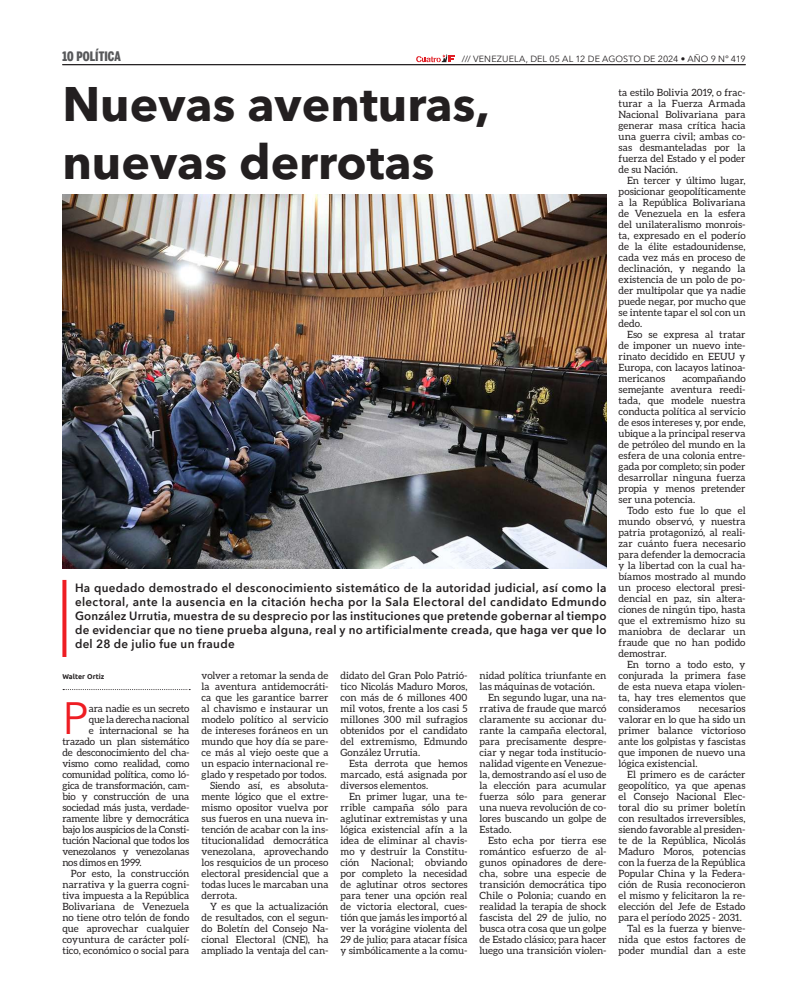
<style>
.page{position:relative;width:808px;height:1007px;background:#fff}
.page>*{position:absolute;margin:0;border:0;box-sizing:border-box;transform-origin:0 0}
.t1{font:700 48px/57.6px "Avenir Next LT Pro";color:#231f20}
.t2{font:45.2px "Avenir";color:#ee1d23}
.t3{font:900 13px "Benton Sans Comp";color:#57585a}
.t4{font:600 12px/14px "Avenir Next";letter-spacing:.025em;color:#231f20;text-align:justify}
.t5{font:10px/11px "Aleo";color:#231f20;text-align:justify}
.t6{font:10px "Aleo";letter-spacing:-.025em;color:#231f20}
.t7{font:10px "Aleo";letter-spacing:-.02em;color:#231f20}
.t8{font:9px "Avenir Next";letter-spacing:.01em;color:#231f20}
.t9{font:700 7px "Ubuntu";letter-spacing:.01em;color:#231f20}
</style>
<div class="page">
<hr style="left:62px;top:64px;width:684px;height:1px;background:#231f20">
<svg style="left:416px;top:54px;width:38px;height:8px"></svg>
<svg style="left:63px;top:689px;width:127px;height:1px"></svg>
<img style="left:62px;top:195px;width:544px;height:374px">
<svg style="left:62px;top:580px;width:4px;height:77px"></svg>
<h3 class="t3" style="left:62px;top:48px;width:60px">10 POLÍTICA</h3>
<p class="t8" style="left:462px;top:51px;width:285px">/// VENEZUELA, DEL 05 AL 12 DE AGOSTO DE 2024 • AÑO 9 Nº 419</p>
<h1 class="t1" style="left:62px;top:75px;width:429px">Nuevas aventuras, nuevas derrotas</h1>
<p class="t5" style="left:618px;top:86px;width:129px">ta estilo Bolivia 2019, o frac&shy;turar a la Fuerza Armada Nacional Bolivariana para generar masa crítica hacia una guerra civil; ambas co&shy;sas desmanteladas por la fuerza del Estado y el poder de su Nación.</p>
<p class="t5" style="left:618px;top:174px;width:129px;text-indent:9px">En tercer y último lugar, posicionar geopolíticamente a la República Bolivariana de Venezuela en la esfera del unilateralismo monrois&shy;ta, expresado en el poderío de la élite estadounidense, cada vez más en proceso de declinación, y negando la existencia de un polo de po&shy;der multipolar que ya nadie puede negar, por mucho que se intente tapar el sol con un dedo.</p>
<p class="t5" style="left:618px;top:328px;width:129px;text-indent:9px">Eso se expresa al tratar de imponer un nuevo inte&shy;rinato decidido en EEUU y Europa, con lacayos latinoa&shy;mericanos</p>
<p class="t5" style="left:618px;top:372px;width:129px;text-indent:64px">acompañando semejante aventura reedi&shy;tada, que modele nuestra conducta política al servicio de esos intereses y, por ende, ubique a la principal reserva de petróleo del mundo en la esfera de una colonia entre&shy;gada por completo; sin poder desarrollar ninguna fuerza propia y menos pretender ser una potencia.</p>
<p class="t5" style="left:618px;top:504px;width:129px;text-indent:9px">Todo esto fue lo que el mundo observó, y nuestra patria protagonizó, al reali&shy;zar cuánto fuera necesario para defender la democracia y la libertad con la cual ha&shy;bíamos mostrado al mundo un proceso electoral presi&shy;dencial en paz, sin altera&shy;ciones de ningún tipo, hasta que el extremismo hizo su maniobra de declarar un fraude que no han podido demostrar.</p>
<p class="t5" style="left:618px;top:658px;width:129px;text-indent:9px">En torno a todo esto, y conjurada la primera fase de esta nueva etapa violen&shy;ta, hay tres elementos que consideramos</p>
<p class="t4" style="left:75px;top:580px;width:533px">Ha quedado demostrado el desconocimiento sistemático de la autoridad judicial, así como la electoral, ante la ausencia en la citación hecha por la Sala Electoral del candidato Edmundo González Urrutia, muestra de su desprecio por las instituciones que pretende gobernar al tiempo de evidenciar que no tiene prueba alguna, real y no artificialmente creada, que haga ver que lo del 28 de julio fue un fraude</p>
<p class="t5" style="left:202px;top:669px;width:128px">volver a retomar la senda de</p>
<p class="t5" style="left:202px;top:680px;width:128px">la aventura antidemocráti-</p>
<p class="t5" style="left:202px;top:691px;width:128px">ca que les garantice barrer</p>
<p class="t5" style="left:202px;top:702px;width:128px">al chavismo e instaurar un</p>
<p class="t5" style="left:202px;top:713px;width:128px">modelo político al servicio</p>
<p class="t5" style="left:202px;top:724px;width:128px">de intereses foráneos en un</p>
<p class="t5" style="left:202px;top:735px;width:128px">mundo que hoy día se pare-</p>
<p class="t5" style="left:202px;top:746px;width:128px">ce más al viejo oeste que a</p>
<p class="t5" style="left:202px;top:757px;width:128px">un espacio internacional re-</p>
<p class="t5" style="left:202px;top:768px;width:126px">glado y respetado por todos.</p>
<p class="t5" style="left:210px;top:779px;width:120px">Siendo así, es absoluta-</p>
<p class="t5" style="left:202px;top:790px;width:128px">mente lógico que el extre-</p>
<p class="t5" style="left:202px;top:801px;width:128px">mismo opositor vuelva por</p>
<p class="t5" style="left:202px;top:812px;width:128px">sus fueros en una nueva in-</p>
<p class="t5" style="left:202px;top:823px;width:128px">tención de acabar con la ins-</p>
<p class="t5" style="left:202px;top:834px;width:128px">titucionalidad democrática</p>
<p class="t5" style="left:202px;top:845px;width:128px">venezolana, aprovechando</p>
<p class="t5" style="left:202px;top:856px;width:128px">los resquicios de un proceso</p>
<p class="t5" style="left:202px;top:867px;width:128px">electoral presidencial que a</p>
<p class="t5" style="left:202px;top:878px;width:128px">todas luces le marcaban una</p>
<p class="t5" style="left:202px;top:889px;width:37px">derrota.</p>
<p class="t5" style="left:210px;top:900px;width:120px">Y es que la actualización</p>
<p class="t5" style="left:202px;top:911px;width:128px">de resultados, con el segun-</p>
<p class="t5" style="left:202px;top:922px;width:128px">do Boletín del Consejo Na-</p>
<p class="t5" style="left:202px;top:933px;width:128px">cional Electoral (CNE), ha</p>
<p class="t5" style="left:202px;top:944px;width:128px">ampliado la ventaja del can-</p>
<p class="t5" style="left:340px;top:669px;width:128px">didato del Gran Polo Patrió&shy;tico Nicolás Maduro Moros, con más de 6 millones 400 mil votos, frente a los casi 5 millones 300 mil sufragios obtenidos por el candidato del extremismo, Edmundo González Urrutia.</p>
<p class="t5" style="left:340px;top:757px;width:128px;text-indent:9px">Esta derrota que hemos marcado, está asignada por diversos elementos.</p>
<p class="t5" style="left:340px;top:790px;width:128px;text-indent:9px">En primer lugar, una te&shy;rrible campaña sólo para aglutinar extremistas y una lógica existencial afín a la idea de eliminar al chavis&shy;mo y destruir la Constitu&shy;ción Nacional; obviando por completo la necesidad de aglutinar otros sectores para tener una opción real de victoria electoral, cues&shy;tión que jamás les importó al ver la vorágine violenta del 29 de julio; para atacar física y simbólicamente a la comu-</p>
<p class="t5" style="left:479px;top:669px;width:129px">nidad política triunfante en las máquinas de votación.</p>
<p class="t5" style="left:479px;top:691px;width:129px;text-indent:9px">En segundo lugar, una na&shy;rrativa de fraude que marcó claramente su accionar du&shy;rante la campaña electoral, para precisamente despre&shy;ciar y negar toda institucio&shy;nalidad vigente en Venezue&shy;la, demostrando así el uso de la elección para acumular fuerza sólo para generar una nueva revolución de co&shy;lores buscando un golpe de Estado.</p>
<p class="t5" style="left:479px;top:834px;width:129px;text-indent:9px">Esto echa por tierra ese romántico esfuerzo de al&shy;gunos opinadores de dere&shy;cha, sobre una especie de transición democrática tipo Chile o Polonia; cuando en realidad la terapia de shock fascista del 29 de julio, no busca otra cosa que un golpe de Estado clásico; para hacer luego una transición violen-</p>
<p class="t9" style="left:62px;top:672px;width:44px">Walter Ortiz</p>
<h2 class="t2" style="left:62px;top:691px;width:27px">P</h2>
<p class="t5" style="left:89px;top:702px;width:102px">ara nadie es un secreto</p>
<p class="t5" style="left:618px;top:702px;width:129px;text-indent:80px">necesarios valorar en lo que ha sido un primer balance victorioso ante los golpistas y fascistas que imponen de nuevo una lógica existencial.</p>
<p class="t5" style="left:627px;top:768px;width:120px">El primero es de carácter</p>
<p class="t5" style="left:618px;top:779px;width:129px">geopolítico, ya que apenas</p>
<p class="t5" style="left:618px;top:790px;width:129px">el Consejo Nacional Elec-</p>
<p class="t5" style="left:618px;top:801px;width:129px">toral dio su primer boletín</p>
<p class="t5" style="left:618px;top:812px;width:129px">con resultados irreversibles,</p>
<p class="t5" style="left:618px;top:823px;width:129px">siendo favorable al presiden-</p>
<p class="t5" style="left:618px;top:834px;width:128px">te de la República, Nicolás</p>
<p class="t5" style="left:618px;top:845px;width:129px">Maduro Moros, potencias</p>
<p class="t5" style="left:618px;top:856px;width:129px">con la fuerza de la República</p>
<p class="t5" style="left:618px;top:867px;width:129px">Popular China y la Federa-</p>
<p class="t5" style="left:618px;top:878px;width:129px">ción de Rusia reconocieron</p>
<p class="t5" style="left:618px;top:889px;width:129px">el mismo y felicitaron la re-</p>
<p class="t5" style="left:618px;top:900px;width:129px">elección del Jefe de Estado</p>
<p class="t5" style="left:618px;top:911px;width:125px">para el período 2025 - 2031.</p>
<p class="t5" style="left:627px;top:922px;width:120px">Tal es la fuerza y bienve-</p>
<p class="t5" style="left:618px;top:933px;width:128px">nida que estos factores de</p>
<p class="t5" style="left:618px;top:944px;width:129px">poder mundial dan a este</p>
<p class="t5" style="left:89px;top:713px;width:102px">que la derecha nacional</p>
<p class="t5" style="left:89px;top:724px;width:102px">e internacional se ha</p>
<p class="t5" style="left:62px;top:735px;width:129px">trazado un plan sistemático</p>
<p class="t5" style="left:62px;top:746px;width:129px">de desconocimiento del cha-</p>
<p class="t7" style="left:62px;top:757px;width:129px">vismo como realidad, como</p>
<p class="t6" style="left:62px;top:768px;width:129px">comunidad política, como ló-</p>
<p class="t5" style="left:62px;top:779px;width:129px">gica de transformación, cam-</p>
<p class="t5" style="left:62px;top:790px;width:129px">bio y construcción de una</p>
<p class="t5" style="left:62px;top:801px;width:129px">sociedad más justa, verdade-</p>
<p class="t7" style="left:62px;top:812px;width:129px">ramente libre y democrática</p>
<p class="t5" style="left:62px;top:823px;width:129px">bajo los auspicios de la Consti-</p>
<p class="t6" style="left:62px;top:834px;width:129px">tución Nacional que todos los</p>
<p class="t5" style="left:62px;top:845px;width:129px">venezolanos y venezolanas</p>
<p class="t5" style="left:62px;top:856px;width:81px">nos dimos en 1999.</p>
<p class="t5" style="left:71px;top:867px;width:120px">Por esto, la construcción</p>
<p class="t5" style="left:62px;top:878px;width:129px">narrativa y la guerra cogni-</p>
<p class="t5" style="left:62px;top:889px;width:129px">tiva impuesta a la República</p>
<p class="t5" style="left:62px;top:900px;width:129px">Bolivariana de Venezuela</p>
<p class="t5" style="left:62px;top:911px;width:129px">no tiene otro telón de fondo</p>
<p class="t5" style="left:62px;top:922px;width:129px">que aprovechar cualquier</p>
<p class="t5" style="left:62px;top:933px;width:129px">coyuntura de carácter polí-</p>
<p class="t5" style="left:62px;top:944px;width:129px">tico, económico o social para</p>
</div>
